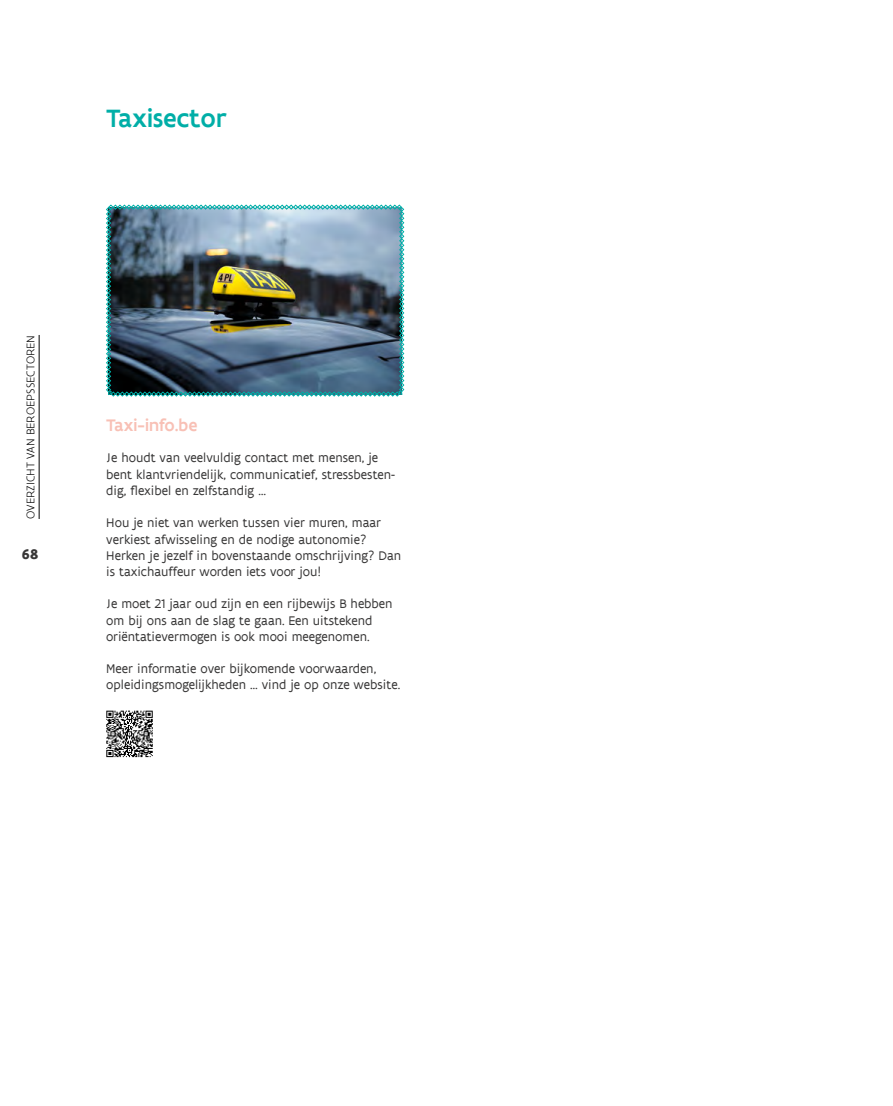
<style>
.page{position:relative;width:893px;height:1106px;background:#fff}
.page>*{position:absolute;margin:0;border:0;box-sizing:border-box;transform-origin:0 0}
.t1{font:500 27px "Flanders Art Sans";color:#00aea7}
.t2{font:500 18px "Flanders Art Sans";color:#f8c0b5}
.t3{font:700 15px "Flanders Art Serif";color:#373636}
.t4{font:13.5px/16.2px "Flanders Art Sans";color:#373636}
.t5{font:300 12px "Flanders Art Sans";letter-spacing:.005em;color:#000}
</style>
<div class="page">
<img style="left:106px;top:205px;width:298px;height:191px">
<svg style="left:106px;top:710px;width:47px;height:47px"></svg>
<hr style="left:39px;top:335px;width:1px;height:184px;background:#000">
<h1 class="t1" style="left:106px;top:101px;width:122px">Taxisector</h1>
<p class="t5" style="left:23px;top:519px;width:185px;rotate:-90deg">OVERZICHT VAN BEROEPSSECTOREN</p>
<p class="t3" style="left:22px;top:544px;width:18px">68</p>
<h2 class="t2" style="left:106px;top:414px;width:93px">Taxi-info.be</h2>
<p class="t4" style="left:106px;top:450px;width:290px">Je houdt van veelvuldig contact met mensen, je bent klantvriendelijk, communicatief, stressbesten&shy;dig, flexibel en zelfstandig …</p>
<p class="t4" style="left:106px;top:515px;width:296px">Hou je niet van werken tussen vier muren, maar verkiest afwisseling en de nodige autonomie?<br>Herken je jezelf in bovenstaande omschrijving? Dan is taxichauffeur worden iets voor jou!</p>
<p class="t4" style="left:106px;top:596px;width:288px">Je moet 21 jaar oud zijn en een rijbewijs B hebben om bij ons aan de slag te gaan. Een uitstekend oriëntatievermogen is ook mooi meegenomen.</p>
<p class="t4" style="left:106px;top:661px;width:295px">Meer informatie over bijkomende voorwaarden, opleidingsmogelijkheden … vind je op onze website.</p>
</div>
